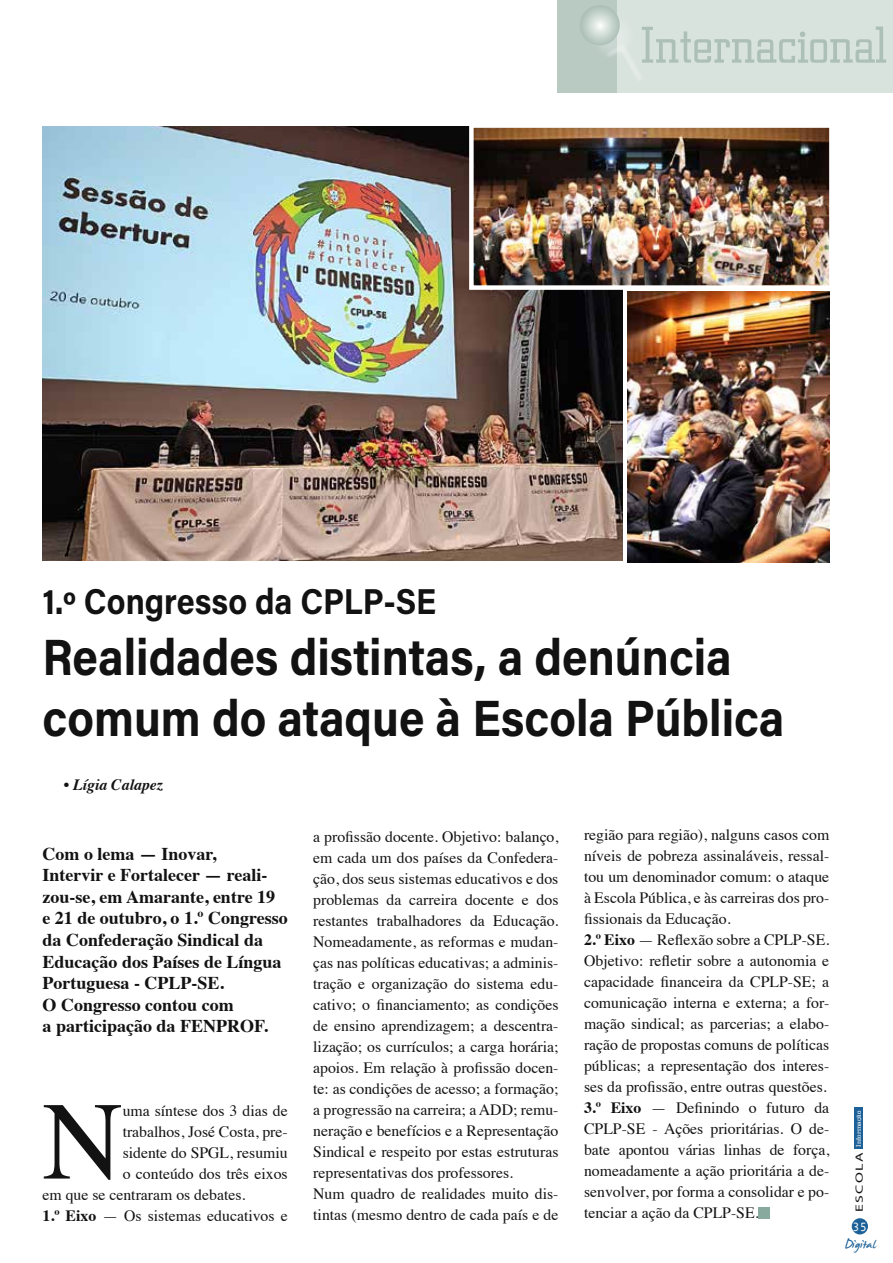
<style>
.page{position:relative;width:893px;height:1263px;background:#fff}
.page>*{position:absolute;margin:0;border:0;box-sizing:border-box;transform-origin:0 0}
.t1{font:111px "Times";color:#121212}
.t2{font:53.55px "Civic";color:#adc0b8}
.t3{font:700 51px/61.2px "Acumin Pro";color:#121212;scale:.9 1}
.t4{font:700 36px "Acumin Pro";letter-spacing:-.005em;color:#121212;scale:.9 1}
.t5{font:21px "James Fajardo";color:#1d6198}
.t6{font:700 18px/21.6px "Times";color:#121212}
.t7{font:15.75px/21px "Times";color:#121212}
.t8{font:italic 700 15.75px "Times";color:#121212}
.t9{font:12px "Andale Mono";color:#fff}
.t10{font:10.5px "Myriad Pro";letter-spacing:.1em;color:#121212;scale:1.5 1}
.t11{font:6.75px "Civic";letter-spacing:.01em;color:#fff;scale:1.33 1}
.s1{font-weight:400;font-style:normal}
.s2{font-weight:700}
</style>
<div class="page">
<div style="left:854px;top:1107px;width:9px;height:43px;background:#1d6198"></div>
<div style="left:852px;top:1218px;width:16px;height:16px;background:#1d6198;border-radius:50%"></div>
<div style="left:854px;top:1149px;width:9px;height:63px;background:#fff"></div>
<div style="left:617px;top:0;width:276px;height:93px;background:#d9e3de"></div>
<div style="left:557px;top:0;width:60px;height:93px;background:#b9cac3"></div>
<div style="left:588px;top:12px;width:49px;height:49px;background:#fff;opacity:.25"></div>
<svg style="left:605px;top:42px;width:33px;height:33px"></svg>
<svg style="left:580px;top:5px;width:40px;height:40px"></svg>
<div style="left:759px;top:1207px;width:11px;height:11px;background:#88a99e"></div>
<img style="left:43px;top:126px;width:580px;height:434px">
<img style="left:474px;top:128px;width:355px;height:157px">
<div style="left:469px;top:123px;width:365px;height:167px;border:4px solid #fff"></div>
<img style="left:627px;top:292px;width:202px;height:270px">
<h2 class="t2" style="left:640px;top:16px;width:248px">Internacional</h2>
<h3 class="t4" style="left:43px;top:576px;width:439px">1.º Congresso da CPLP-SE</h3>
<h3 class="t3" style="left:43px;top:624px;width:826px">Realidades distintas, a denúncia comum do ataque à Escola Pública</h3>
<p class="t8" style="left:64px;top:769px;width:101px"><span class="s1">•</span> Lígia Calapez</p>
<p class="t7" style="left:584px;top:823px;width:247px">região para região), nalguns casos com níveis de pobreza assinaláveis, ressal&shy;tou um denominador comum: o ataque à Escola Pública, e às carreiras dos pro&shy;fissionais da Educação.<br><span class="s2">2.º Eixo</span> — Reflexão sobre a CPLP-SE.<br>Objetivo: refletir sobre a autonomia e capacidade financeira da CPLP-SE; a comunicação interna e externa; a for&shy;mação sindical; as parcerias; a elabo&shy;ração de propostas comuns de políticas públicas; a representação dos interes&shy;ses da profissão, entre outras questões.<br><span class="s2">3.º Eixo</span> — Definindo o futuro da CPLP-SE - Ações prioritárias. O de&shy;bate apontou várias linhas de força, nomeadamente a ação prioritária a de&shy;senvolver, por forma a consolidar e po&shy;tenciar a ação da CPLP-SE.</p>
<p class="t7" style="left:313px;top:825px;width:247px">a profissão docente. Objetivo: balanço, em cada um dos países da Confedera&shy;ção, dos seus sistemas educativos e dos problemas da carreira docente e dos restantes trabalhadores da Educação.<br>Nomeadamente, as reformas e mudan&shy;ças nas políticas educativas; a adminis&shy;tração e organização do sistema edu&shy;cativo; o financiamento; as condições de ensino aprendizagem; a descentra&shy;lização; os currículos; a carga horária; apoios. Em relação à profissão docen&shy;te: as condições de acesso; a formação; a progressão na carreira; a ADD; remu&shy;neração e benefícios e a Representação Sindical e respeito por estas estruturas representativas dos professores.<br>Num quadro de realidades muito dis&shy;tintas (mesmo dentro de cada país e de</p>
<p class="t6" style="left:43px;top:841px;width:247px">Com o lema — Inovar,<br>Intervir e Fortalecer — reali&shy;zou-se, em Amarante, entre 19<br>e 21 de outubro, o 1.º Congresso da Confederação Sindical da<br>Educação dos Países de Língua<br>Portuguesa - CPLP-SE.<br>O Congresso contou com<br>a participação da FENPROF.</p>
<h1 class="t1" style="left:43px;top:1037px;width:82px">N</h1>
<p class="t7" style="left:123px;top:1098px;width:167px">uma síntese dos 3 dias de</p>
<p class="t7" style="left:123px;top:1119px;width:167px">trabalhos, José Costa, pre-</p>
<p class="t7" style="left:123px;top:1140px;width:167px">sidente do SPGL, resumiu</p>
<p class="t7" style="left:123px;top:1161px;width:167px">o conteúdo dos três eixos</p>
<p class="t7" style="left:43px;top:1182px;width:204px">em que se centraram os debates.</p>
<p class="t7" style="left:43px;top:1203px;width:247px"><span class="s2">1.º Eixo</span> — Os sistemas educativos e</p>
<p class="t11" style="left:855px;top:1147px;width:29px;rotate:-90deg">Informação</p>
<p class="t10" style="left:853px;top:1212px;width:42px;rotate:-90deg">ESCOLA</p>
<p class="t9" style="left:852px;top:1219px;width:16px">35</p>
<h3 class="t5" style="left:845px;top:1233px;width:32px">Digital</h3>
</div>
